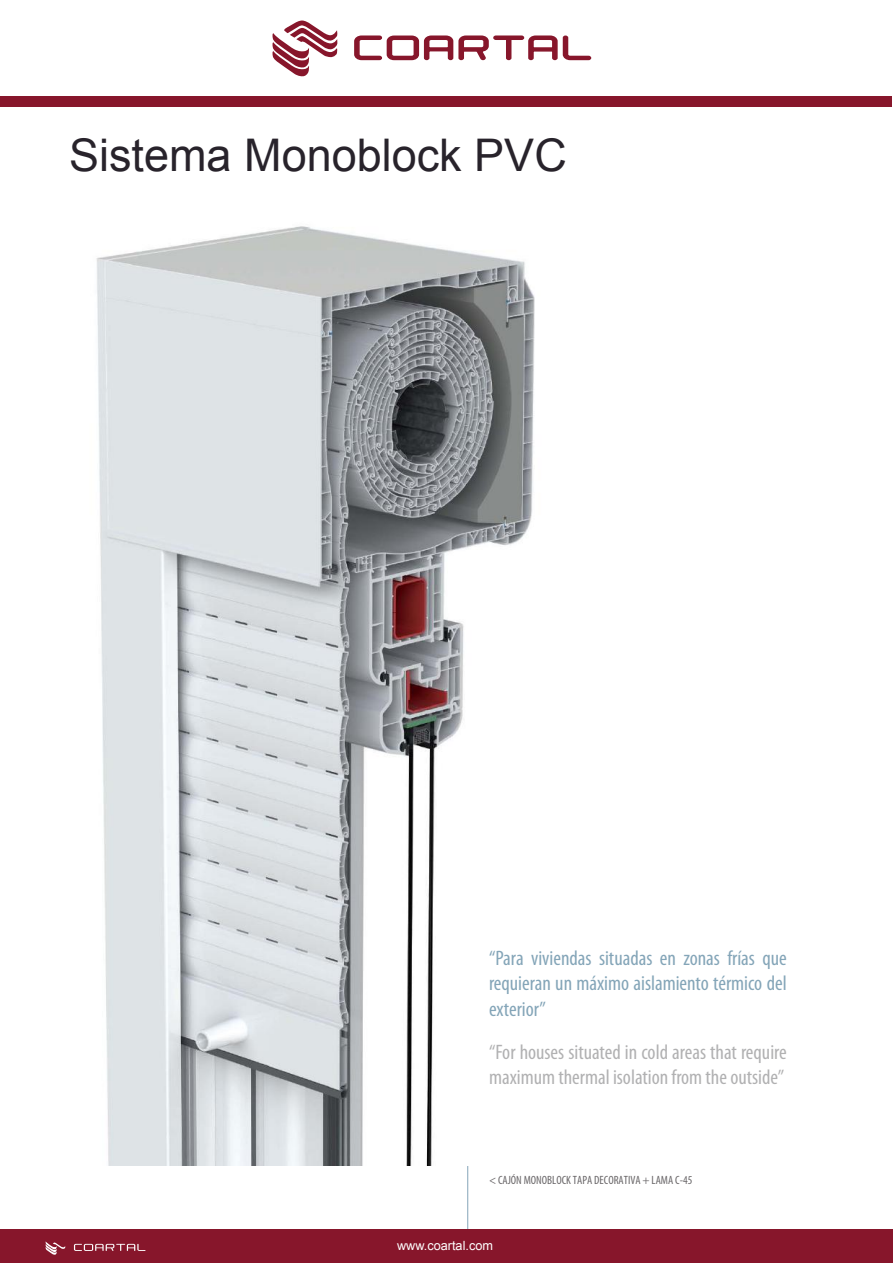
<style>
.page{position:relative;width:893px;height:1263px;background:#fff}
.page>*{position:absolute;margin:0;border:0;box-sizing:border-box;transform-origin:0 0}
.t1{font:45px "Arial";color:#28232b}
.t2{font:condensed 21px/25.2px "Myriad Pro";color:#84a5b8;text-align:justify}
.t3{font:condensed 21px/25.2px "Myriad Pro";color:#b1b1b2}
.t4{font:12.75px "Arial";color:#fff}
.t5{font:condensed 12px "Myriad Pro";color:#6a6769}
</style>
<div class="page">
<hr style="left:892px;top:0;width:1px;height:98px;background:#84a5b8">
<hr style="left:467px;top:923px;width:1px;height:340px;background:#84a5b8">
<svg style="left:272px;top:21px;width:66px;height:56px"></svg>
<svg style="left:354px;top:35px;width:238px;height:26px"></svg>
<div style="left:0;top:96px;width:891px;height:10px;background:#87162b"></div>
<div style="left:0;top:1230px;width:893px;height:33px;background:#87162b"></div>
<svg style="left:45px;top:1241px;width:20px;height:14px"></svg>
<svg style="left:74px;top:1244px;width:72px;height:7px"></svg>
<img style="left:96px;top:226px;width:439px;height:939px">
<h1 class="t1" style="left:69px;top:126px;width:499px">Sistema Monoblock PVC</h1>
<p class="t2" style="left:489px;top:945px;width:299px">“Para viviendas situadas en zonas frías que requieran un máximo aislamiento térmico del exterior”</p>
<p class="t3" style="left:489px;top:1039px;width:299px">“For houses situated in cold areas that require maximum thermal isolation from the outside”</p>
<p class="t5" style="left:489px;top:1173px;width:205px">&lt; CAJÓN MONOBLOCK TAPA DECORATIVA + LAMA C-45</p>
<p class="t4" style="left:397px;top:1237px;width:97px">www.coartal.com</p>
</div>
